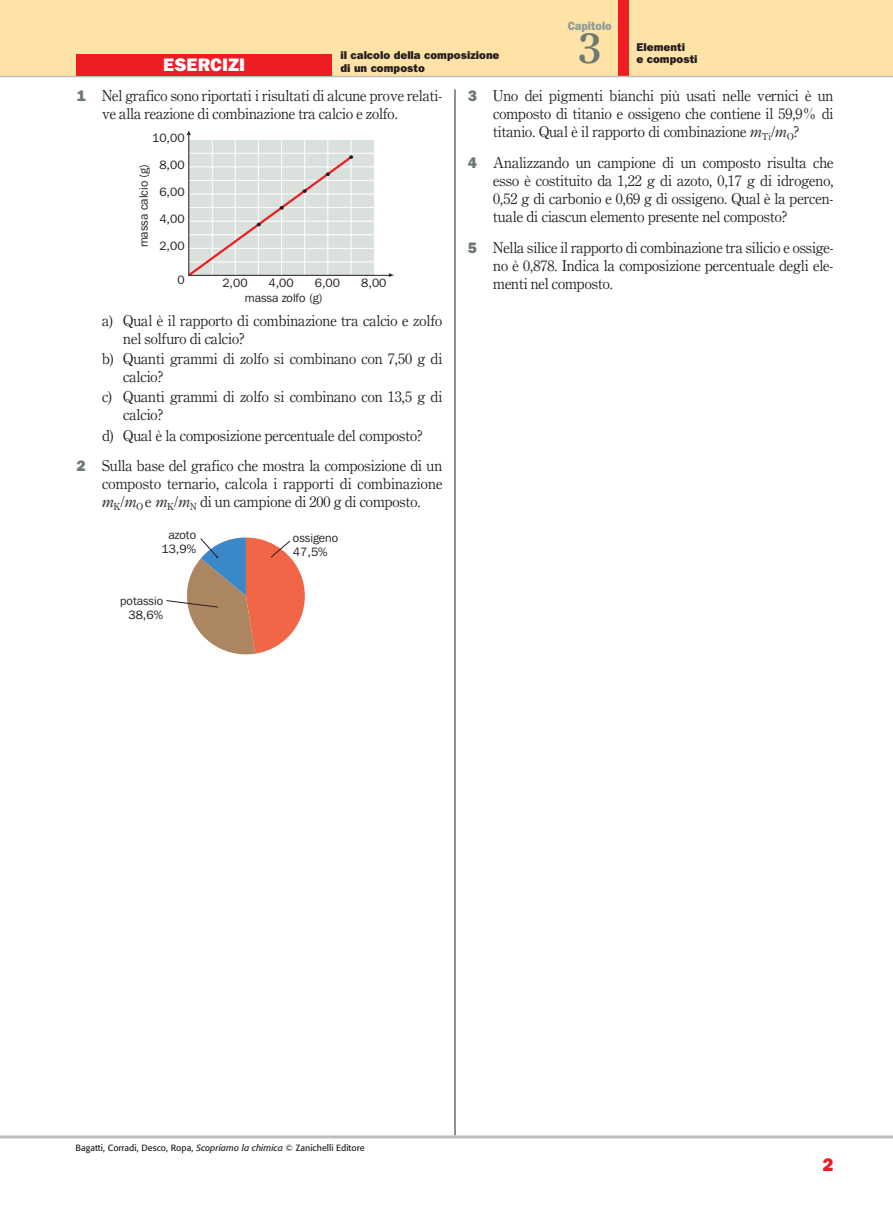
<style>
.page{position:relative;width:893px;height:1212px;background:#fff}
.page>*{position:absolute;margin:0;border:0;box-sizing:border-box;transform-origin:0 0}
.t1{font:700 42px "Alfa Cen";color:#6c7973}
.t2{font:800 18px "Franklin Gothic IT Cby BT";color:#fff}
.t3{font:800 18px "Franklin Gothic IT Cby BT";color:#ee1d23}
.t4{font:15px/18px "Alfa Cent OS";color:#231f20}
.t5{font:12px/14.4px "Franklin Gothic IT Cby BT";color:#231f20;text-align:center}
.t6{font:800 12px "Franklin Gothic IT Cby BT";color:#929e98;scale:.9 1}
.t7{font:800 11.25px/12.8px "Franklin Gothic IT Cby BT";color:#231f20}
.t8{font:9px "Formata";color:#231f20}
.s1{font-family:"Franklin Gothic IT Cby BT";font-weight:800;color:#6c7973}
.s2{font-family:"Alfa Cen";font-style:italic}
.s3{font-style:italic}
</style>
<div class="page">
<div style="left:0;top:0;width:893px;height:76px;background:#ffe2a5"></div>
<hr style="left:455px;top:89px;width:1px;height:1046px;background:#231f20">
<div style="left:618px;top:0;width:11px;height:76px;background:#ee1d23"></div>
<hr style="left:0;top:76px;width:893px;height:1px;background:#bcbdc0">
<hr style="left:0;top:1135px;width:893px;height:3px;background:#bcbdc0">
<div style="left:77px;top:55px;width:255px;height:21px;background:#ee1d23"></div>
<svg style="left:186px;top:131px;width:208px;height:146px"></svg>
<svg style="left:166px;top:537px;width:139px;height:118px"></svg>
<p class="t2" style="left:163px;top:54px;width:83px">ESERCIZI</p>
<p class="t7" style="left:340px;top:49px;width:161px">il calcolo della composizione di un composto</p>
<p class="t6" style="left:568px;top:18px;width:50px">Capitolo</p>
<h1 class="t1" style="left:578px;top:22px;width:24px">3</h1>
<p class="t7" style="left:636px;top:40px;width:63px">Elementi<br>e composti</p>
<p class="t4" style="left:102px;top:87px;width:342px;text-indent:-26px"><span class="s1">1</span> Nel grafico sono riportati i risultati di alcune prove relati&shy;ve alla reazione di combinazione tra calcio e zolfo.</p>
<p class="t5" style="left:152px;top:130px;width:34px">10,00</p>
<p class="t5" style="left:136px;top:247px;width:85px;rotate:-90deg">massa calcio (g)</p>
<p class="t5" style="left:159px;top:157px;width:27px">8,00</p>
<p class="t5" style="left:159px;top:184px;width:27px">6,00</p>
<p class="t5" style="left:159px;top:211px;width:27px">4,00</p>
<p class="t5" style="left:159px;top:239px;width:27px">2,00</p>
<p class="t5" style="left:177px;top:272px;width:9px">0</p>
<p class="t5" style="left:222px;top:275px;width:27px">2,00</p>
<p class="t5" style="left:268px;top:275px;width:27px">4,00</p>
<p class="t5" style="left:315px;top:275px;width:27px">6,00</p>
<p class="t5" style="left:361px;top:275px;width:27px">8,00</p>
<p class="t5" style="left:245px;top:291px;width:79px">massa zolfo (g)</p>
<p class="t4" style="left:123px;top:312px;width:320px;text-indent:-21px">a) Qual è il rapporto di combinazione tra calcio e zolfo nel solfuro di calcio?</p>
<p class="t4" style="left:123px;top:350px;width:320px;text-indent:-21px">b) Quanti grammi di zolfo si combinano con 7,50 g di calcio?</p>
<p class="t4" style="left:123px;top:388px;width:320px;text-indent:-21px">c) Quanti grammi di zolfo si combinano con 13,5 g di calcio?</p>
<p class="t4" style="left:77px;top:420px;width:367px;line-height:30.8px;text-align:center">d) Qual è la composizione percentuale del composto?<br><span class="s1">2</span> Sulla base del grafico che mostra la composizione di un</p>
<p class="t4" style="left:102px;top:475px;width:342px">composto ternario, calcola i rapporti di combinazione <span class="s2">m</span><sub>K</sub>/<span class="s2">m</span><sub>O</sub> e <span class="s2">m</span><sub>K</sub>/<span class="s2">m</span><sub>N</sub> di un campione di 200 g di composto.</p>
<p class="t5" style="left:161px;top:527px;width:36px">azoto<br>13,9%</p>
<p class="t5" style="left:293px;top:530px;width:47px;text-align:left">ossigeno<br>47,5%</p>
<p class="t5" style="left:120px;top:593px;width:44px;text-align:right">potassio<br>38,6%</p>
<p class="t4" style="left:493px;top:87px;width:342px;text-align:justify;text-indent:-26px"><span class="s1">3</span> Uno dei pigmenti bianchi più usati nelle vernici è un composto di titanio e ossigeno che contiene il 59,9% di titanio. Qual è il rapporto di combinazione <span class="s2">m</span><sub>Ti</sub>/<span class="s2">m</span><sub>O</sub>?</p>
<p class="t4" style="left:493px;top:154px;width:342px;text-align:justify;text-indent:-26px"><span class="s1">4</span> Analizzando un campione di un composto risulta che esso è costituito da 1,22 g di azoto, 0,17 g di idrogeno, 0,52 g di carbonio e 0,69 g di ossigeno. Qual è la percen&shy;tuale di ciascun elemento presente nel composto?</p>
<p class="t4" style="left:493px;top:238px;width:342px;text-align:justify;text-indent:-26px"><span class="s1">5</span> Nella silice il rapporto di combinazione tra silicio e ossige&shy;no è 0,878. Indica la composizione percentuale degli ele&shy;menti nel composto.</p>
<p class="t8" style="left:75px;top:1142px;width:291px">Bagatti, Corradi, Desco, Ropa, <span class="s3">Scopriamo la chimica ©</span> Zanichelli Editore</p>
<p class="t3" style="left:822px;top:1153px;width:13px">2</p>
</div>
